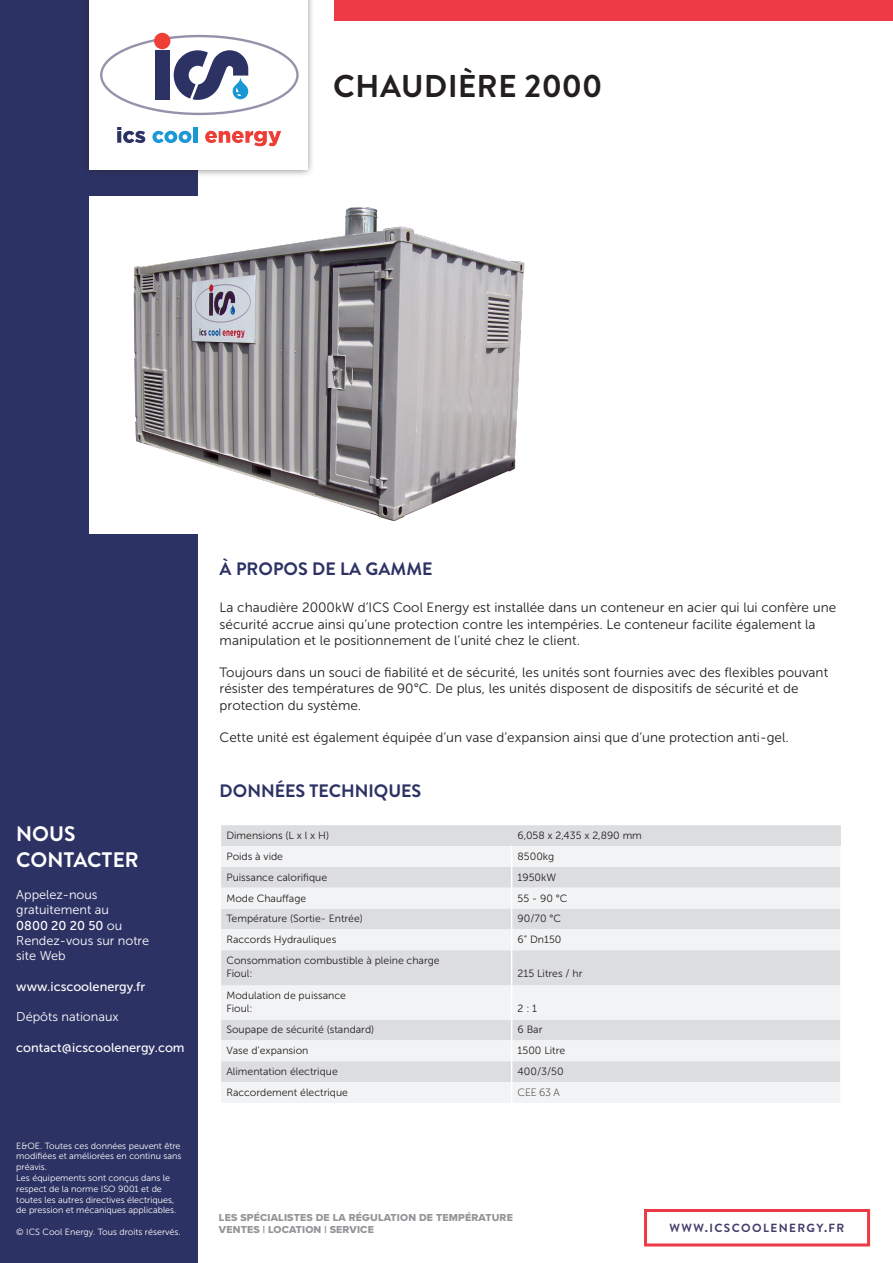
<style>
.page{position:relative;width:893px;height:1263px;background:#fff}
.page>*{position:absolute;margin:0;border:0;box-sizing:border-box;transform-origin:0 0}
.BRANDON_TABLE_TEXT{font:700 31.5px "Brandon Text";letter-spacing:.02em;color:#231f20}
.t1{font:700 21px/25.2px "Brandon Text";color:#fff}
.t2{font:700 18px "Brandon Text";color:#2d3264}
.t3{font:13.5px/16.2px "Museo Sans 300";color:#231f20}
.t4{font:12.75px/15.3px "Museo Sans 300";color:#fff}
.t5{font:12.75px "Museo Sans 500";color:#fff}
.t6{font:700 11.85px "Brandon Text";letter-spacing:.12em;color:#423e6b}
.t7{font:10.5px "Museo Sans 300";color:#231f20}
.t8{font:10.5px/12.6px "Proxima Nova A Extrabld";letter-spacing:.015em;color:#939598}
.Museo_table_text{font:10.5px "Museo Sans 100";color:#231f20}
.t9{font:9px/10.8px "Museo Sans 300";color:#fff}
.s1{font-family:"Museo Sans 300"}
</style>
<div class="page">
<div style="left:0;top:0;width:198px;height:1263px;background:#2d3264"></div>
<div style="left:81px;top:0;width:234px;height:178px;background:#231f20;opacity:.55"></div>
<div style="left:89px;top:0;width:218px;height:170px;background:#fff"></div>
<div style="left:154px;top:33px;width:16px;height:16px;background:#ee3f37;border-radius:50%"></div>
<svg style="left:100px;top:35px;width:199px;height:80px"></svg>
<svg style="left:117px;top:127px;width:28px;height:16px"></svg>
<svg style="left:152px;top:131px;width:39px;height:12px"></svg>
<hr style="left:193px;top:127px;width:4px;height:16px;background:#1a97d5">
<svg style="left:205px;top:131px;width:76px;height:15px"></svg>
<div style="left:335px;top:0;width:558px;height:21px;background:#ee3946"></div>
<div style="left:644px;top:1209px;width:226px;height:37px;border:3px solid #ee3946"></div>
<div style="left:89px;top:196px;width:342px;height:337px;background:#fff"></div>
<img style="left:133px;top:207px;width:392px;height:315px">
<div style="left:221px;top:825px;width:620px;height:21px;background:#dcdddf"></div>
<svg style="left:221px;top:846px;width:619px;height:257px;fill:#f2f3f4"></svg>
<svg style="left:511px;top:846px;width:1px;height:104px"></svg>
<hr style="left:511px;top:950px;width:1px;height:35px;background:#fff">
<hr style="left:511px;top:985px;width:1px;height:34px;background:#fff">
<svg style="left:511px;top:1019px;width:1px;height:84px"></svg>
<p class="BRANDON_TABLE_TEXT" style="left:333px;top:64px;width:270px">CHAUDIÈRE 2000</p>
<h2 class="t1" style="left:16px;top:821px;width:124px">NOUS<br>CONTACTER</h2>
<p class="t4" style="left:16px;top:887px;width:94px">Appelez-nous gratuitement au</p>
<p class="t5" style="left:16px;top:918px;width:108px">0800 20 20 50 <span class="s1">ou</span></p>
<p class="t4" style="left:16px;top:933px;width:134px">Rendez-vous sur notre site Web</p>
<p class="t5" style="left:16px;top:979px;width:131px">www.icscoolenergy.fr</p>
<p class="t4" style="left:16px;top:1009px;width:104px">Dépôts nationaux</p>
<p class="t5" style="left:16px;top:1041px;width:170px">contact@icscoolenergy.com</p>
<p class="t9" style="left:16px;top:1140px;width:167px">E&amp;OE. Toutes ces données peuvent être modifiées et améliorées en continu sans préavis.<br>Les équipements sont conçus dans le respect de la norme ISO 9001 et de toutes les autres directives électriques, de pression et mécaniques applicables.</p>
<p class="t9" style="left:16px;top:1226px;width:166px">© ICS Cool Energy. Tous droits réservés.</p>
<p class="t2" style="left:220px;top:556px;width:214px">À PROPOS DE LA GAMME</p>
<p class="t3" style="left:220px;top:600px;width:618px">La chaudière 2000kW d’ICS Cool Energy est installée dans un conteneur en acier qui lui confère une sécurité accrue ainsi qu’une protection contre les intempéries. Le conteneur facilite également la manipulation et le positionnement de l’unité chez le client.</p>
<p class="t3" style="left:220px;top:665px;width:610px">Toujours dans un souci de fiabilité et de sécurité, les unités sont fournies avec des flexibles pouvant résister des températures de 90°C. De plus, les unités disposent de dispositifs de sécurité et de protection du système.</p>
<p class="t3" style="left:220px;top:729px;width:571px">Cette unité est également équipée d’un vase d’expansion ainsi que d’une protection anti-gel.</p>
<p class="t2" style="left:220px;top:778px;width:203px">DONNÉES TECHNIQUES</p>
<p class="t7" style="left:226px;top:830px;width:104px">Dimensions (L x l x H)</p>
<p class="t7" style="left:518px;top:830px;width:126px">6,058 x 2,435 x 2,890 mm</p>
<p class="t7" style="left:226px;top:851px;width:58px">Poids à vide</p>
<p class="t7" style="left:518px;top:851px;width:38px">8500kg</p>
<p class="t7" style="left:226px;top:871px;width:102px">Puissance calorifique</p>
<p class="t7" style="left:518px;top:871px;width:40px">1950kW</p>
<p class="t7" style="left:226px;top:892px;width:81px">Mode Chauffage</p>
<p class="t7" style="left:518px;top:892px;width:51px">55 - 90 °C</p>
<p class="t7" style="left:226px;top:913px;width:138px">Température (Sortie- Entrée)</p>
<p class="t7" style="left:518px;top:913px;width:45px">90/70 °C</p>
<p class="t7" style="left:226px;top:934px;width:111px">Raccords Hydrauliques</p>
<p class="t7" style="left:518px;top:934px;width:45px">6” Dn150</p>
<p class="t7" style="left:226px;top:955px;width:215px">Consommation combustible à pleine charge</p>
<p class="t7" style="left:226px;top:967px;width:28px">Fioul:</p>
<p class="t7" style="left:518px;top:967px;width:66px">215 Litres / hr</p>
<p class="t7" style="left:226px;top:990px;width:121px">Modulation de puissance</p>
<p class="t7" style="left:226px;top:1003px;width:28px">Fioul:</p>
<p class="t7" style="left:518px;top:1003px;width:21px">2 : 1</p>
<p class="t7" style="left:226px;top:1024px;width:149px">Soupape de sécurité (standard)</p>
<p class="t7" style="left:518px;top:1024px;width:26px">6 Bar</p>
<p class="t7" style="left:226px;top:1045px;width:84px">Vase d’expansion</p>
<p class="t7" style="left:518px;top:1045px;width:49px">1500 Litre</p>
<p class="t7" style="left:226px;top:1066px;width:113px">Alimentation électrique</p>
<p class="t7" style="left:518px;top:1066px;width:47px">400/3/50</p>
<p class="t7" style="left:226px;top:1086px;width:123px">Raccordement électrique</p>
<p class="Museo_table_text" style="left:518px;top:1087px;width:44px">CEE 63 A</p>
<p class="t8" style="left:219px;top:1210px;width:295px">LES SPÉCIALISTES DE LA RÉGULATION DE TEMPÉRATURE<br>VENTES | LOCATION | SERVICE</p>
<p class="t6" style="left:670px;top:1220px;width:176px">WWW.ICSCOOLENERGY.FR</p>
</div>
